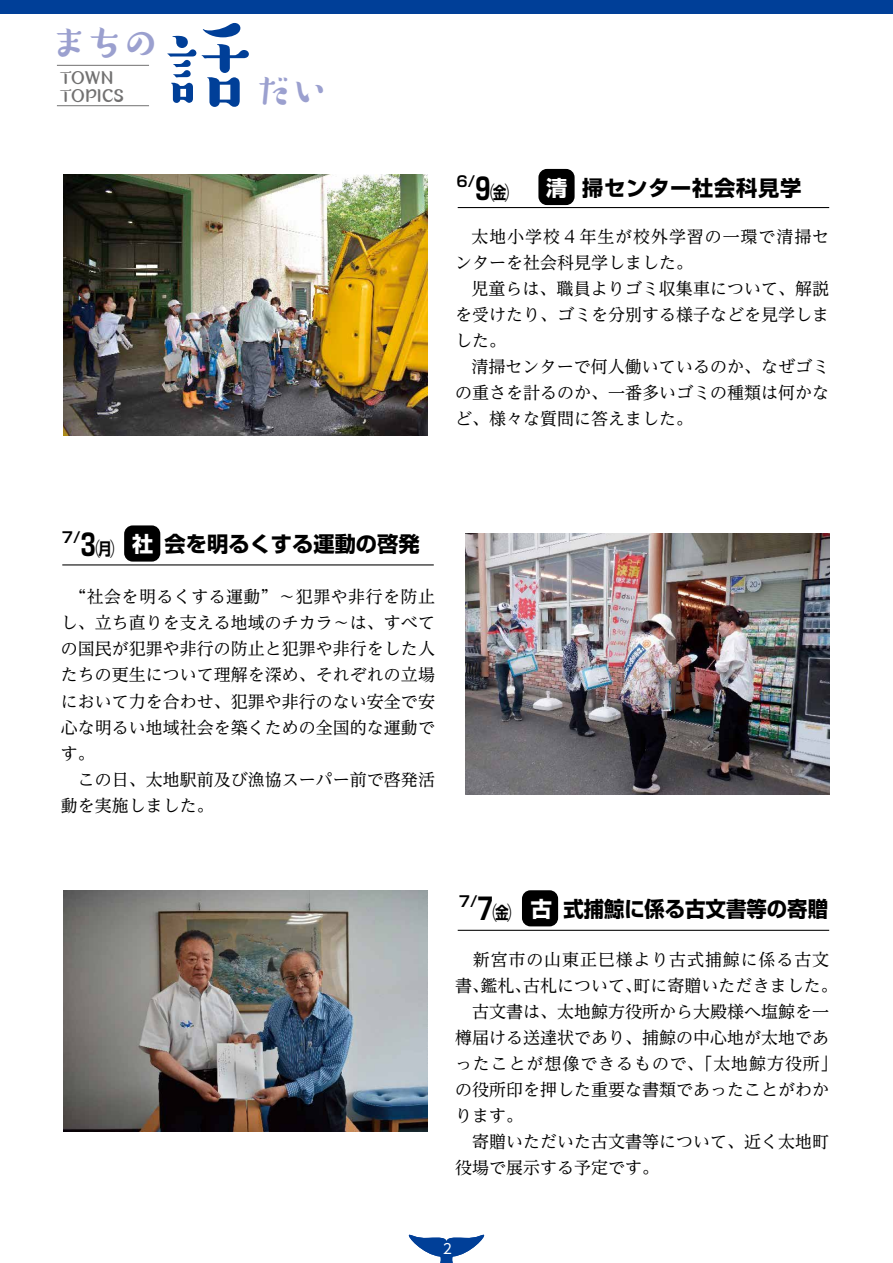
<style>
.page{position:relative;width:893px;height:1263px;background:#fff}
.page>*{position:absolute;margin:0;border:0;box-sizing:border-box;transform-origin:0 0}
.t1{font:500 44.7px "Suzumushi Std";color:#9ba0cf}
.t2{font:700 21.3px "Shin Go Pr 6";color:#000;scale:.96 1}
.t3{font:700 21.3px "Shin Go Pr 6";color:#000}
.t4{font:700 21.3px "Shin Go Pr 6";letter-spacing:.035em;color:#000}
.t5{font:500 20.7px/17.7px "Suzumushi Std";letter-spacing:-.015em;color:#727171}
.t6{font:16.95px/26px "UD Reimin Pro";color:#000;text-align:justify}
.t7{font:16.95px/26px "UD Reimin Pro";letter-spacing:.05em;color:#000}
.t8{font:700 14.85px "Shin Go Pr 6 De";color:#000}
.t9{font:13.8px "UD Shin Go Pr 6";color:#fff}
.s1{font-size:97.5px;color:#003f98}
.s2{font-size:29.7px}
.s3{font-size:19.2px}
.s4{color:#fff}
.s5{font-family:"Shin Go Pr 6 De";font-size:29.7px}
</style>
<div class="page">
<hr style="left:57px;top:65px;width:92px;height:1px;background:#727171">
<hr style="left:57px;top:105px;width:92px;height:1px;background:#727171">
<div style="left:0;top:0;width:893px;height:14px;background:#003f98"></div>
<img style="left:64px;top:175px;width:363px;height:260px">
<img style="left:466px;top:534px;width:363px;height:260px">
<img style="left:64px;top:891px;width:363px;height:240px">
<hr style="left:458px;top:207px;width:371px;height:1px;background:#000">
<div style="left:538px;top:169px;width:37px;height:36px;background:#000;border-radius:9px"></div>
<hr style="left:458px;top:930px;width:371px;height:1px;background:#000">
<hr style="left:62px;top:564px;width:372px;height:1px;background:#000">
<div style="left:124px;top:525px;width:36px;height:37px;background:#000;border-radius:9px"></div>
<div style="left:522px;top:890px;width:36px;height:36px;background:#000;border-radius:9px"></div>
<svg style="left:409px;top:1235px;width:75px;height:28px"></svg>
<h1 class="t1" style="left:46px;top:14px;width:287px">まちの<span class="s1">話</span>だい</h1>
<p class="t5" style="left:60px;top:67px;width:66px">TOWN<br>TOPICS</p>
<p class="t8" style="left:457px;top:169px;width:54px">6/<span class="s2">9</span><span class="s3">㈮</span></p>
<p class="t7" style="left:455px;top:223px;width:376px;text-indent:16px">太地小学校 4 年生が校外学習の一環で清掃センターを社会科見学しました。</p>
<p class="t6" style="left:455px;top:275px;width:376px;text-indent:16px">児童らは、職員よりゴミ収集車について、解説を受けたり、ゴミを分別する様子などを見学しました。</p>
<p class="t6" style="left:455px;top:353px;width:376px;text-indent:16px">清掃センターで何人働いているのか、なぜゴミの重さを計るのか、一番多いゴミの種類は何かなど、様々な質問に答えました。</p>
<p class="t4" style="left:546px;top:171px;width:257px"><span class="s4">清</span> 掃センター社会科見学</p>
<p class="t3" style="left:62px;top:527px;width:359px"><sup>7/</sup><span class="s5">3</span><sub>㈪</sub> <span class="s4">社</span> 会を明るくする運動の啓発</p>
<p class="t6" style="left:61px;top:583px;width:376px;text-align:left">　“社会を明るくする運動”～犯罪や非行を防止し、立ち直りを支える地域のチカラ～は、すべての国民が犯罪や非行の防止と犯罪や非行をした人たちの更生について理解を深め、それぞれの立場において力を合わせ、犯罪や非行のない安全で安心な明るい地域社会を築くための全国的な運動です。<br>　この日、太地駅前及び漁協スーパー前で啓発活動を実施しました。</p>
<p class="t2" style="left:459px;top:892px;width:386px"><sup>7/</sup><span class="s5">7</span><sub>㈮</sub> <span class="s4">古</span>式捕鯨に係る古文書等の寄贈</p>
<p class="t6" style="left:455px;top:946px;width:384px;text-align:left">　新宮市の山東正巳様より古式捕鯨に係る古文書、鑑札、古札について、町に寄贈いただきました。　古文書は、太地鯨方役所から大殿様へ塩鯨を一樽届ける送達状であり、捕鯨の中心地が太地であったことが想像できるもので、「太地鯨方役所」の役所印を押した重要な書類であったことがわかります。<br>　寄贈いただいた古文書等について、近く太地町役場で展示する予定です。</p>
<p class="t9" style="left:443px;top:1238px;width:11px">2</p>
</div>
